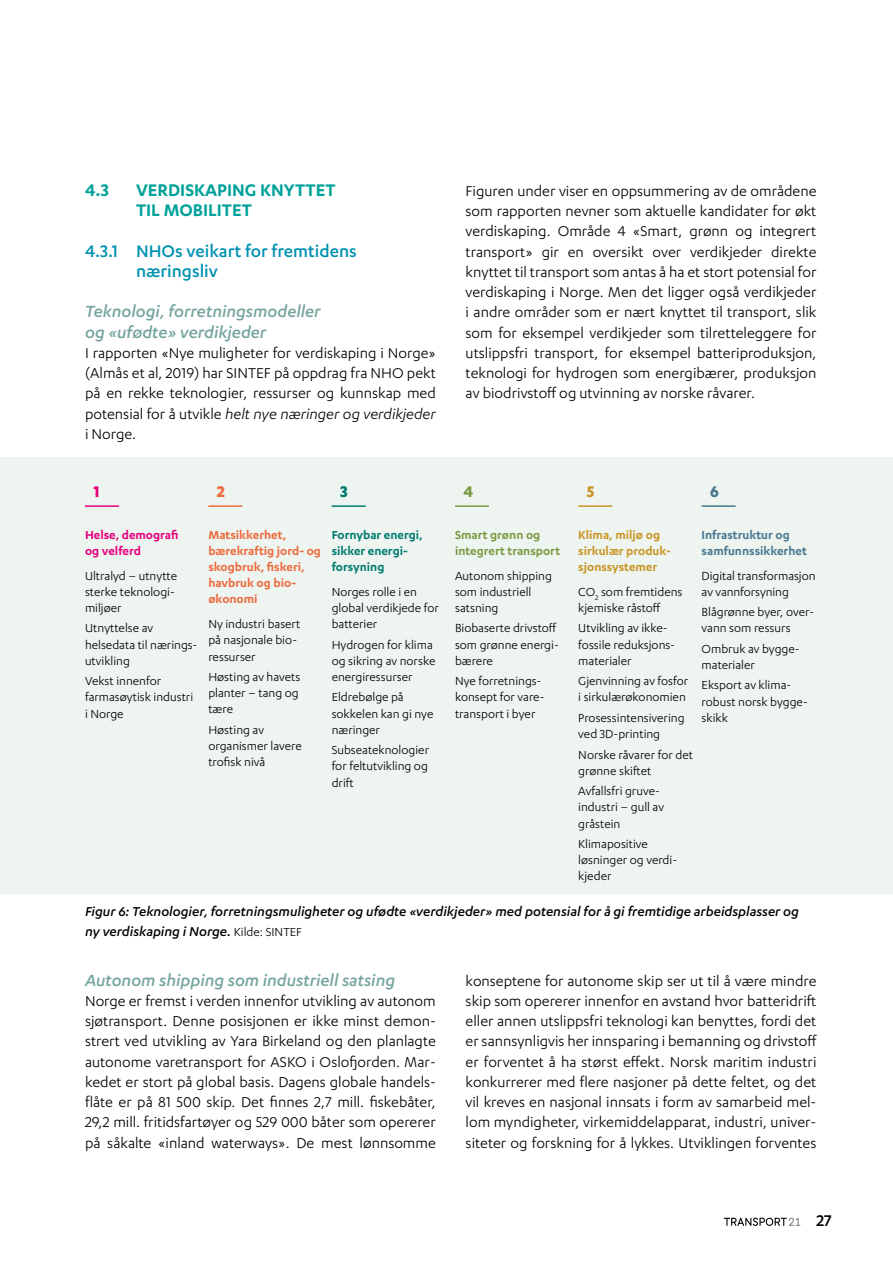
<style>
.page{position:relative;width:893px;height:1263px;background:#fff}
.page>*{position:absolute;margin:0;border:0;box-sizing:border-box;transform-origin:0 0}
.t1{font:500 19.5px/20.2px "Karbon";color:#0092b1}
.t2{font:600 19.5px/20.2px "Karbon";color:#00a19a}
.Heading_4{font:italic 500 18.75px/20.2px "Karbon";color:#75a49e}
.t3{font:500 18px "Karbon";color:#000}
.Tabell{font:700 18px "Karbon";color:#e6007d}
.Tabell-2{font:700 18px "Karbon";color:#ed6a3d}
.Tabell-3{font:700 18px "Karbon";color:#007b70}
.Tabell-4{font:700 18px "Karbon";color:#7c9b44}
.Tabell-5{font:700 18px "Karbon";color:#c99525}
.Tabell-6{font:700 18px "Karbon";color:#497891}
.t4{font:16.5px/20.2px "Karbon";color:#000;text-align:justify}
.Bildetekst{font:italic 500 15px/20.2px "Karbon";color:#000}
.Tabell-7{font:13.5px/16.2px "Karbon";color:#000}
.Tabell-8{font:600 13.5px/16.2px "Karbon";color:#ed6a3d}
.Tabell-9{font:600 13.5px/16.2px "Karbon";color:#c99525}
.Tabell-10{font:600 13.5px/16.2px "Karbon";color:#007b70}
.Tabell-11{font:600 13.5px/16.2px "Karbon";color:#497891}
.Tabell-12{font:600 13.5px/16.2px "Karbon";color:#7c9b44}
.Tabell-13{font:600 13.5px/16.2px "Karbon";color:#e6007d}
.s1{font-style:italic}
.s2{font-weight:400;font-style:normal;font-size:13.5px}
</style>
<div class="page">
<div style="left:0;top:457px;width:893px;height:437px;background:#eef4ef"></div>
<hr style="left:85px;top:505px;width:34px;height:2px;background:#e6007d">
<hr style="left:208px;top:505px;width:34px;height:2px;background:#ed6a3d">
<hr style="left:332px;top:505px;width:34px;height:2px;background:#007b70">
<hr style="left:455px;top:505px;width:34px;height:2px;background:#7c9b44">
<hr style="left:578px;top:505px;width:34px;height:2px;background:#c99525">
<hr style="left:702px;top:505px;width:34px;height:2px;background:#497891">
<svg style="left:724px;top:1218px;width:76px;height:8px"></svg>
<p class="t2" style="left:85px;top:179px;width:25px">4.3</p>
<p class="t2" style="left:136px;top:179px;width:201px">VERDISKAPING KNYTTET<br>TIL MOBILITET</p>
<p class="t1" style="left:136px;top:240px;width:222px;text-indent:-51px">4.3.1 NHOs veikart for fremtidens næringsliv</p>
<p class="Heading_4" style="left:85px;top:301px;width:237px">Teknologi, forretningsmodeller og «ufødte» verdikjeder</p>
<p class="t4" style="left:85px;top:342px;width:352px">I rapporten «Nye muligheter for verdiskaping i Norge» (Almås et al, 2019) har SINTEF på oppdrag fra NHO pekt på en rekke teknologier, ressurser og kunnskap med potensial for å utvikle <span class="s1">helt nye næringer og verdikjeder </span>i Norge.</p>
<p class="t4" style="left:466px;top:180px;width:352px">Figuren under viser en oppsummering av de områdene som rapporten nevner som aktuelle kandidater for økt verdiskaping. Område 4 «Smart, grønn og integrert transport» gir en oversikt over verdikjeder direkte knyttet til transport som antas å ha et stort potensial for verdiskaping i Norge. Men det ligger også verdikjeder i andre områder som er nært knyttet til transport, slik som for eksempel verdikjeder som tilretteleggere for utslippsfri transport, for eksempel batteriproduksjon, teknologi for hydrogen som energibærer, produksjon av biodrivstoff og utvinning av norske råvarer.</p>
<p class="Tabell" style="left:94px;top:481px;width:7px">1</p>
<p class="Tabell-13" style="left:85px;top:526px;width:95px">Helse, demografi og velferd</p>
<p class="Tabell-7" style="left:85px;top:567px;width:94px">Ultralyd – utnytte sterke teknologi&shy;miljøer</p>
<p class="Tabell-7" style="left:85px;top:620px;width:114px">Utnyttelse av helsedata til nærings&shy;utvikling</p>
<p class="Tabell-7" style="left:85px;top:673px;width:110px">Vekst innenfor farmasøytisk industri i Norge</p>
<p class="Tabell-2" style="left:217px;top:481px;width:10px">2</p>
<p class="Tabell-8" style="left:208px;top:526px;width:114px">Matsikkerhet, bærekraftig jord- og skogbruk, fiskeri, havbruk og bio&shy;økonomi</p>
<p class="Tabell-7" style="left:208px;top:615px;width:94px">Ny industri basert på nasjonale bio&shy;ressurser</p>
<p class="Tabell-7" style="left:208px;top:668px;width:94px">Høsting av havets planter – tang og tære</p>
<p class="Tabell-7" style="left:208px;top:721px;width:95px">Høsting av organismer lavere trofisk nivå</p>
<p class="Tabell-3" style="left:340px;top:481px;width:9px">3</p>
<p class="Tabell-10" style="left:332px;top:526px;width:93px">Fornybar energi, sikker energi&shy;forsyning</p>
<p class="Tabell-7" style="left:332px;top:583px;width:109px">Norges rolle i en global verdikjede for batterier</p>
<p class="Tabell-7" style="left:332px;top:636px;width:105px">Hydrogen for klima og sikring av norske energiressurser</p>
<p class="Tabell-7" style="left:332px;top:689px;width:103px">Eldrebølge på sokkelen kan gi nye næringer</p>
<p class="Tabell-7" style="left:332px;top:742px;width:99px;text-align:justify">Subseateknologier for feltutvikling og drift</p>
<p class="Tabell-4" style="left:463px;top:481px;width:12px">4</p>
<p class="Tabell-12" style="left:455px;top:526px;width:107px">Smart grønn og integrert transport</p>
<p class="Tabell-7" style="left:455px;top:567px;width:98px">Autonom shipping som industriell satsning</p>
<p class="Tabell-7" style="left:455px;top:620px;width:105px">Biobaserte drivstoff som grønne energi&shy;bærere</p>
<p class="Tabell-7" style="left:455px;top:673px;width:89px">Nye forretnings&shy;konsept for vare&shy;transport i byer</p>
<p class="Tabell-5" style="left:587px;top:481px;width:9px">5</p>
<p class="Tabell-9" style="left:578px;top:526px;width:94px">Klima, miljø og sirkulær produk&shy;sjonssystemer</p>
<p class="Tabell-7" style="left:578px;top:583px;width:106px">CO<sub>2</sub> som fremtidens kjemiske råstoff</p>
<p class="Tabell-7" style="left:578px;top:620px;width:96px">Utvikling av ikke&shy;fossile reduksjons&shy;materialer</p>
<p class="Tabell-7" style="left:578px;top:673px;width:112px">Gjenvinning av fosfor i sirkulærøkonomien</p>
<p class="Tabell-7" style="left:578px;top:709px;width:108px">Prosessintensivering ved 3D-printing</p>
<p class="Tabell-7" style="left:578px;top:746px;width:116px">Norske råvarer for det grønne skiftet</p>
<p class="Tabell-7" style="left:578px;top:783px;width:87px">Avfallsfri gruve&shy;industri – gull av gråstein</p>
<p class="Tabell-7" style="left:578px;top:835px;width:100px">Klimapositive løsninger og verdi&shy;kjeder</p>
<p class="Tabell-6" style="left:710px;top:481px;width:10px">6</p>
<p class="Tabell-11" style="left:702px;top:526px;width:107px">Infrastruktur og samfunnssikkerhet</p>
<p class="Tabell-7" style="left:702px;top:567px;width:115px">Digital transformasjon av vannforsyning</p>
<p class="Tabell-7" style="left:702px;top:604px;width:114px">Blågrønne byer, over&shy;vann som ressurs</p>
<p class="Tabell-7" style="left:702px;top:640px;width:98px">Ombruk av bygge&shy;materialer</p>
<p class="Tabell-7" style="left:702px;top:677px;width:106px">Eksport av klima&shy;robust norsk bygge&shy;skikk</p>
<p class="Bildetekst" style="left:85px;top:901px;width:715px">Figur 6: Teknologier, forretningsmuligheter og ufødte «verdikjeder» med potensial for å gi fremtidige arbeidsplasser og ny verdiskaping i Norge. <span class="s2">Kilde: SINTEF</span></p>
<p class="Heading_4" style="left:85px;top:969px;width:312px">Autonom shipping som industriell satsing</p>
<p class="t4" style="left:85px;top:990px;width:352px">Norge er fremst i verden innenfor utvikling av autonom sjøtransport. Denne posisjonen er ikke minst demon&shy;strert ved utvikling av Yara Birkeland og den planlagte autonome varetransport for ASKO i Oslofjorden. Mar&shy;kedet er stort på global basis. Dagens globale handels&shy;flåte er på 81 500 skip. Det finnes 2,7 mill. fiskebåter, 29,2 mill. fritidsfartøyer og 529 000 båter som opererer på såkalte «inland waterways». De mest lønnsomme</p>
<p class="t4" style="left:466px;top:970px;width:353px">konseptene for autonome skip ser ut til å være mindre skip som opererer innenfor en avstand hvor batteridrift eller annen utslippsfri teknologi kan benyttes, fordi det er sannsynligvis her innsparing i bemanning og drivstoff er forventet å ha størst effekt. Norsk maritim industri konkurrerer med flere nasjoner på dette feltet, og det vil kreves en nasjonal innsats i form av samarbeid mel&shy;lom myndigheter, virkemiddelapparat, industri, univer&shy;siteter og forskning for å lykkes. Utviklingen forventes</p>
<p class="t3" style="left:816px;top:1210px;width:17px">27</p>
</div>
